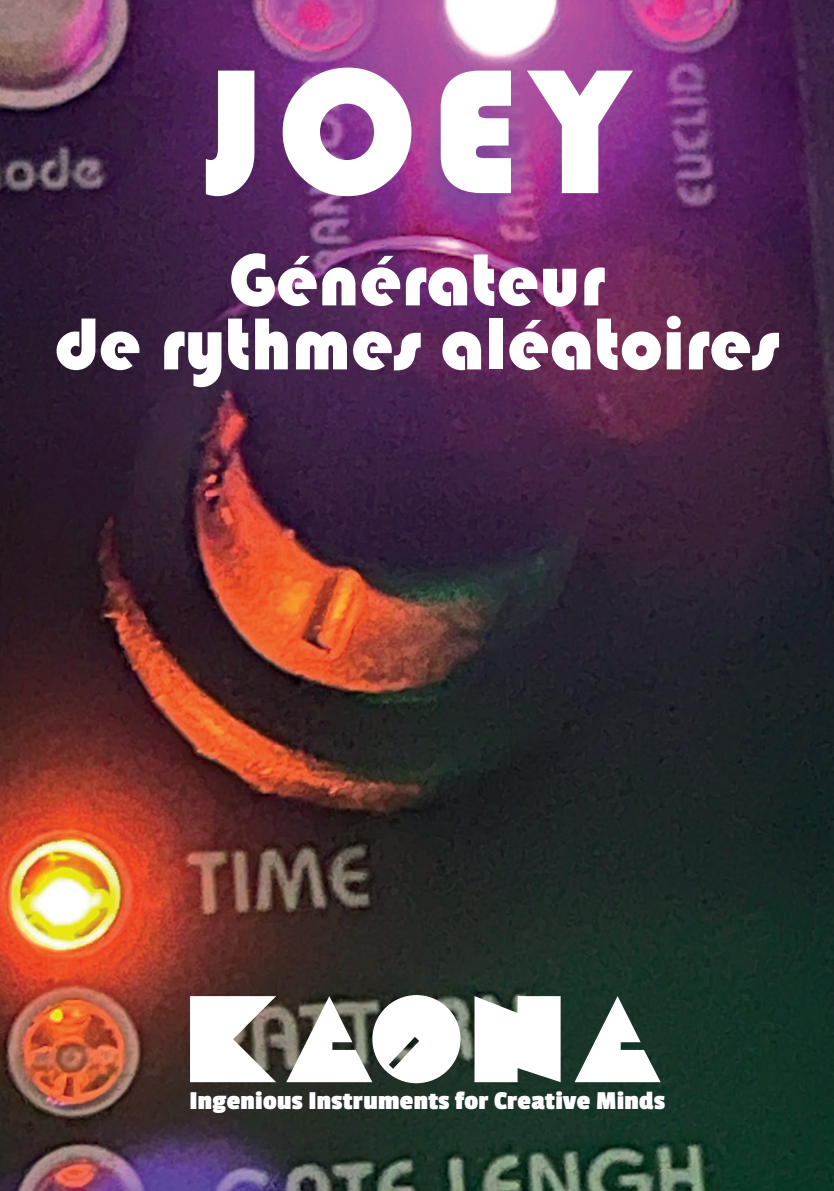
<style>
.page{position:relative;width:834px;height:1191px;background:#fff}
.page>*{position:absolute;margin:0;border:0;box-sizing:border-box;transform-origin:0 0}
.t1{font:183.8px "Bauhaus 93";color:#fff}
.t2{font:76.2px/64px "Bauhaus 93";color:#fff;text-align:center}
.t3{font:700 27px "Passion One";letter-spacing:.01em;color:#fff}
</style>
<div class="page">
<img style="left:0;top:0;width:833px;height:1191px">
<svg style="left:190px;top:996px;width:86px;height:86px"></svg>
<svg style="left:474px;top:996px;width:86px;height:86px"></svg>
<svg style="left:574px;top:996px;width:86px;height:86px"></svg>
<svg style="left:286px;top:995px;width:174px;height:88px"></svg>
<h1 class="t1" style="left:207px;top:28px;width:421px">JOEY</h1>
<h2 class="t2" style="left:55px;top:249px;width:726px">Générateur<br>de rythmes aléatoires</h2>
<p class="t3" style="left:189px;top:1086px;width:477px">Ingenious Instruments for Creative Minds</p>
</div>
